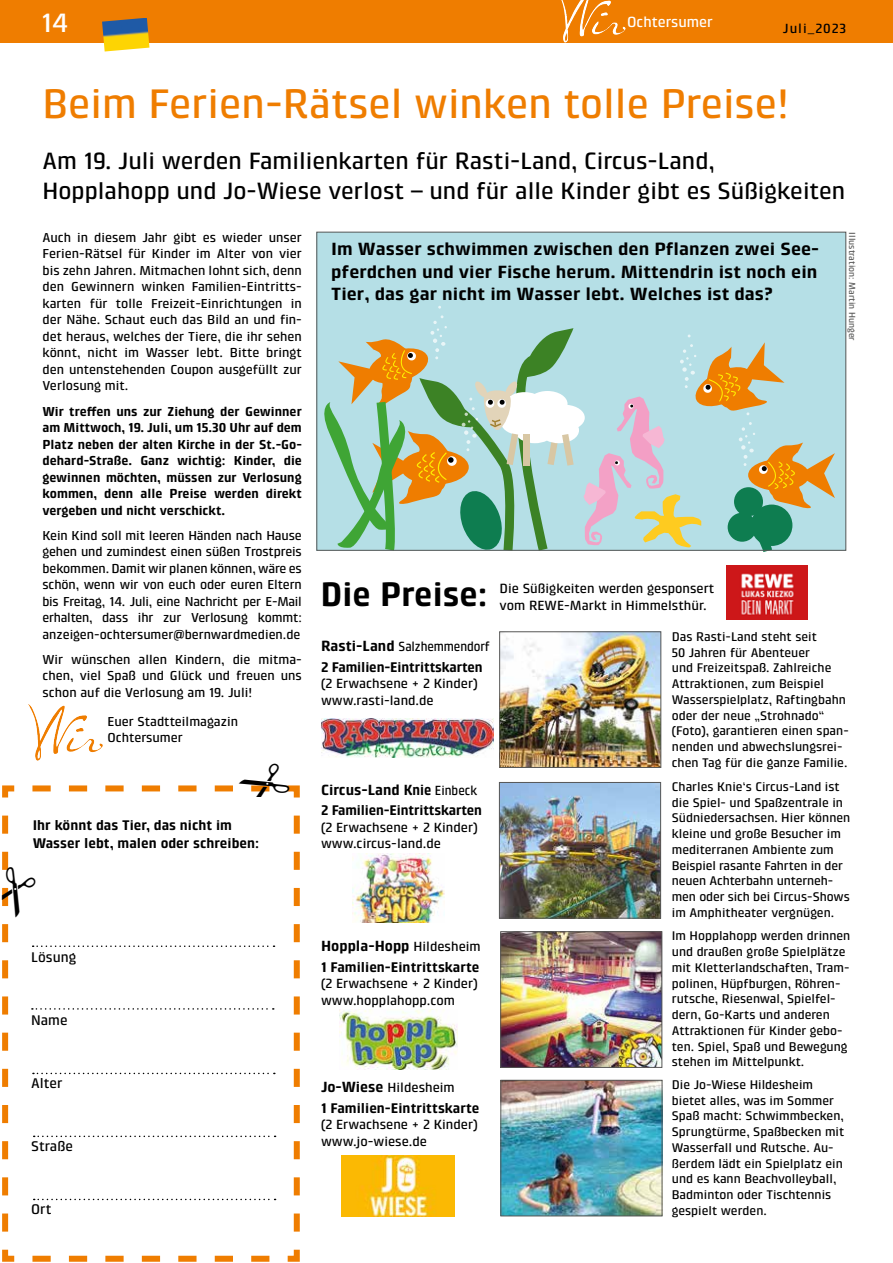
<style>
.page{position:relative;width:893px;height:1263px;background:#fff}
.page>*{position:absolute;margin:0;border:0;box-sizing:border-box;transform-origin:0 0}
.t1{font:500 42px "Klint LT Pro";color:#ef7d00}
.t2{font:700 34.5px "Klint LT Pro";color:#000}
.t3{font:500 27px "Klint LT Pro";color:#fff}
.t4{font:500 24px/30px "Klint LT Pro";color:#000}
.t5{font:700 18px/22.5px "Klint LT Pro";color:#000;text-align:justify;scale:1.05 1}
.t6{font:700 15px "Klint LT Pro";color:#000}
.t7{font:500 15px "Klint LT Pro";color:#fff}
.t8{font:700 14.25px/18px "Klint LT Pro";color:#000}
.t9{font:500 14.25px "Klint LT Pro";color:#000}
.t10{font:500 13.5px/16.5px "Klint LT Pro";color:#000}
.t11{font:500 13.5px "Klint LT Pro";color:#000;scale:.91 1}
.t12{font:500 13.5px "Klint LT Pro";letter-spacing:.075em;color:#000}
.t13{font:500 13.2px/16.5px "Klint LT Pro";color:#000;text-align:justify}
.t14{font:700 13.2px/16.5px "Klint LT Pro";color:#000;text-align:justify}
.t15{font:500 12.75px/15.8px "Klint LT Pro";color:#000}
.t16{font:500 9px "Klint LT Pro";color:#575756}
.s1{font-weight:700;font-size:15px}
.s2{font-weight:500;font-size:13.5px}
</style>
<div class="page">
<div style="left:0;top:0;width:893px;height:42px;background:#ef7d00"></div>
<img style="left:580px;top:0;width:7px;height:36px">
<img style="left:102px;top:18px;width:47px;height:34px">
<img style="left:28px;top:704px;width:10px;height:35px">
<img style="left:502px;top:933px;width:158px;height:132px">
<div style="left:500px;top:931px;width:162px;height:136px;border:1px solid #575756"></div>
<img style="left:503px;top:1082px;width:157px;height:132px">
<div style="left:501px;top:1080px;width:161px;height:136px;border:1px solid #575756"></div>
<img style="left:339px;top:1009px;width:118px;height:60px">
<img style="left:341px;top:1155px;width:114px;height:61px">
<svg style="left:2px;top:785px;width:298px;height:477px"></svg>
<img style="left:321px;top:718px;width:172px;height:40px">
<img style="left:501px;top:634px;width:158px;height:132px">
<div style="left:499px;top:632px;width:162px;height:136px;border:1px solid #575756"></div>
<img style="left:501px;top:784px;width:158px;height:132px">
<div style="left:499px;top:782px;width:162px;height:136px;border:1px solid #575756"></div>
<img style="left:352px;top:854px;width:92px;height:68px">
<img style="left:726px;top:566px;width:82px;height:54px">
<div style="left:316px;top:232px;width:529px;height:319px;background:#b5dfe6"></div>
<svg style="left:324px;top:315px;width:511px;height:237px"></svg>
<svg style="left:23px;top:785px;width:266px;height:12px"></svg>
<svg style="left:2px;top:815px;width:274px;height:425px"></svg>
<h3 class="t3" style="left:41px;top:8px;width:28px">14</h3>
<p class="t12" style="left:783px;top:21px;width:65px">Juli_2023</p>
<p class="t7" style="left:627px;top:14px;width:87px">Ochtersumer</p>
<h1 class="t1" style="left:43px;top:80px;width:748px">Beim Ferien-Rätsel winken tolle Preise!</h1>
<h3 class="t4" style="left:43px;top:146px;width:804px">Am 19. Juli werden Familienkarten für Rasti-Land, Circus-Land,<br>Hopplahopp und Jo-Wiese verlost – und für alle Kinder gibt es Süßigkeiten</h3>
<p class="t13" style="left:43px;top:229px;width:261px">Auch in diesem Jahr gibt es wieder unser Ferien-Rätsel für Kinder im Alter von vier bis zehn Jahren. Mitmachen lohnt sich, denn den Gewinnern winken Familien-Eintritts&shy;karten für tolle Freizeit-Einrichtungen in der Nähe. Schaut euch das Bild an und fin&shy;det heraus, welches der Tiere, die ihr sehen könnt, nicht im Wasser lebt. Bitte bringt den untenstehenden Coupon ausgefüllt zur Verlosung mit.</p>
<p class="t14" style="left:43px;top:403px;width:261px">Wir treffen uns zur Ziehung der Gewinner am Mittwoch, 19. Juli, um 15.30 Uhr auf dem Platz neben der alten Kirche in der St.-Go&shy;dehard-Straße. Ganz wichtig: Kinder, die gewinnen möchten, müssen zur Verlosung kommen, denn alle Preise werden direkt vergeben und nicht verschickt.</p>
<p class="t13" style="left:43px;top:527px;width:261px">Kein Kind soll mit leeren Händen nach Hause gehen und zumindest einen süßen Trostpreis bekommen. Damit wir planen können, wäre es schön, wenn wir von euch oder euren Eltern bis Freitag, 14. Juli, eine Nachricht per E-Mail erhalten, dass ihr zur Verlosung kommt: anzeigen-ochtersumer@bernwardmedien.de</p>
<p class="t13" style="left:43px;top:651px;width:261px">Wir wünschen allen Kindern, die mitma&shy;chen, viel Spaß und Glück und freuen uns schon auf die Verlosung am 19. Juli!</p>
<p class="t13" style="left:107px;top:713px;width:132px">Euer Stadtteilmagazin<br>Ochtersumer</p>
<h3 class="t5" style="left:331px;top:238px;width:466px">Im Wasser schwimmen zwischen den Pflanzen zwei See&shy;pferdchen und vier Fische herum. Mittendrin ist noch ein Tier, das gar nicht im Wasser lebt. Welches ist das?</h3>
<p class="t16" style="left:857px;top:232px;width:110px;rotate:90deg">Illustration: Martin Hunger</p>
<h2 class="t2" style="left:321px;top:574px;width:168px">Die Preise:</h2>
<p class="t10" style="left:500px;top:580px;width:216px">Die Süßigkeiten werden gesponsert vom REWE-Markt in Himmelsthür.</p>
<p class="t15" style="left:672px;top:629px;width:178px">Das Rasti-Land steht seit<br>50 Jahren für Abenteuer<br>und Freizeitspaß. Zahlreiche<br>Attraktionen, zum Beispiel<br>Wasserspielplatz, Raftingbahn oder der neue „Strohnado“ (Foto), garantieren einen span&shy;nenden und abwechslungsrei&shy;chen Tag für die ganze Familie.</p>
<p class="t11" style="left:321px;top:639px;width:187px"><span class="s1">Rasti-Land</span> Salzhemmendorf</p>
<p class="t8" style="left:321px;top:658px;width:163px">2 Familien-Eintrittskarten</p>
<p class="t10" style="left:321px;top:675px;width:158px">(2 Erwachsene + 2 Kinder) www.rasti-land.de</p>
<p class="t8" style="left:33px;top:816px;width:228px">Ihr könnt das Tier, das nicht im<br>Wasser lebt, malen oder schreiben:</p>
<p class="t9" style="left:31px;top:949px;width:47px">Lösung</p>
<p class="t9" style="left:31px;top:1012px;width:38px">Name</p>
<p class="t9" style="left:31px;top:1075px;width:33px">Alter</p>
<p class="t9" style="left:31px;top:1138px;width:43px">Straße</p>
<p class="t9" style="left:31px;top:1201px;width:22px">Ort</p>
<p class="t6" style="left:321px;top:781px;width:158px">Circus-Land Knie <span class="s2">Einbeck</span></p>
<p class="t8" style="left:321px;top:801px;width:163px">2 Familien-Eintrittskarten</p>
<p class="t10" style="left:321px;top:819px;width:158px">(2 Erwachsene + 2 Kinder) www.circus-land.de</p>
<p class="t6" style="left:321px;top:937px;width:161px">Hoppla-Hopp <span class="s2">Hildesheim</span></p>
<p class="t8" style="left:321px;top:958px;width:160px">1 Familien-Eintrittskarte</p>
<p class="t10" style="left:321px;top:975px;width:158px">(2 Erwachsene + 2 Kinder) www.hopplahopp.com</p>
<p class="t10" style="left:321px;top:1079px;width:135px"><span class="s1">Jo-Wiese</span> Hildesheim</p>
<p class="t8" style="left:321px;top:1099px;width:160px">1 Familien-Eintrittskarte</p>
<p class="t10" style="left:321px;top:1116px;width:158px">(2 Erwachsene + 2 Kinder) www.jo-wiese.de</p>
<p class="t15" style="left:672px;top:779px;width:180px">Charles Knie‘s Circus-Land ist die Spiel- und Spaßzentrale in<br>Südniedersachsen. Hier können kleine und große Besucher im mediterranen Ambiente zum<br>Beispiel rasante Fahrten in der neuen Achterbahn unterneh&shy;men oder sich bei Circus-Shows im Amphitheater vergnügen.</p>
<p class="t15" style="left:672px;top:928px;width:180px">Im Hopplahopp werden drinnen und draußen große Spielplätze mit Kletterlandschaften, Tram&shy;polinen, Hüpfburgen, Röhren&shy;rutsche, Riesenwal, Spielfel&shy;dern, Go-Karts und anderen<br>Attraktionen für Kinder gebo&shy;ten. Spiel, Spaß und Bewegung stehen im Mittelpunkt.</p>
<p class="t15" style="left:672px;top:1077px;width:174px">Die Jo-Wiese Hildesheim bietet alles, was im Sommer<br>Spaß macht: Schwimmbecken,<br>Sprungtürme, Spaßbecken mit<br>Wasserfall und Rutsche. Au&shy;ßerdem lädt ein Spielplatz ein und es kann Beachvolleyball,<br>Badminton oder Tischtennis gespielt werden.</p>
</div>
